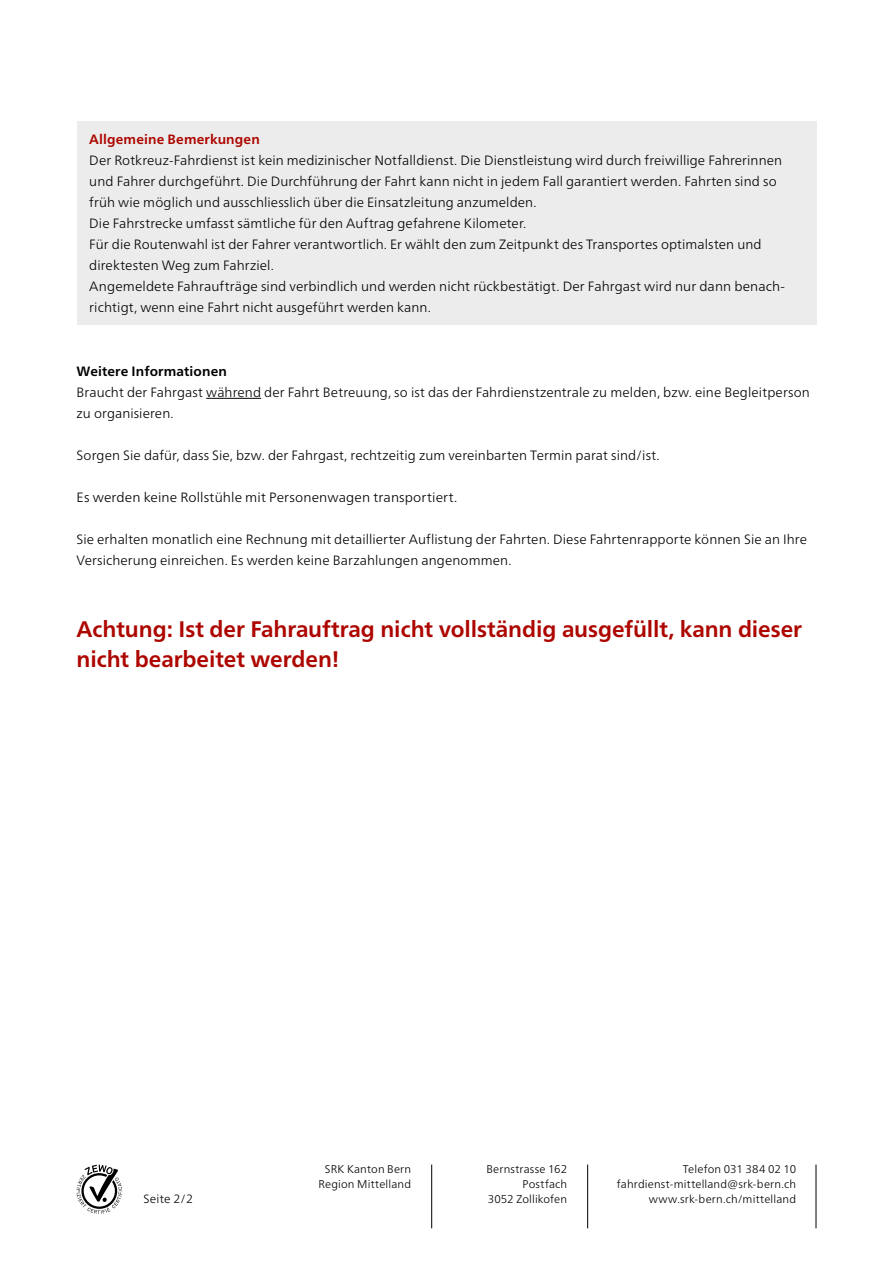
<style>
.page{position:relative;width:893px;height:1263px;background:#fff}
.page>*{position:absolute;margin:0;border:0;box-sizing:border-box;transform-origin:0 0}
.t1{font:700 22.5px/30px "Frutiger Neue LTW1 G";letter-spacing:-.005em;color:#ad0600}
.t2{font:300 13.5px/21px "Frutiger Neue LTW1 G";letter-spacing:.005em;color:#000}
.t3{font:700 13.5px "Frutiger Neue LTW1 G";letter-spacing:.01em;color:#ad0600}
.t4{font:700 13.5px "Frutiger Neue LTW1 G";letter-spacing:.01em;color:#000}
.t5{font:300 12px "Frutiger Neue LTW1 G";letter-spacing:.02em;color:#000}
.t6{font:300 11.25px/15px "Frutiger Neue LTW1 G";letter-spacing:.015em;color:#000;text-align:right}
</style>
<div class="page">
<svg style="left:76px;top:1165px;width:46px;height:49px"></svg>
<hr style="left:431px;top:1164px;width:1px;height:64px;background:#000">
<hr style="left:587px;top:1164px;width:1px;height:64px;background:#000">
<hr style="left:816px;top:1164px;width:1px;height:64px;background:#000">
<div style="left:77px;top:121px;width:739px;height:204px;background:#ececec"></div>
<hr style="left:206px;top:398px;width:55px;height:1px;background:#000">
<p class="t3" style="left:89px;top:131px;width:172px">Allgemeine Bemerkungen</p>
<p class="t2" style="left:89px;top:150px;width:697px">Der Rotkreuz-Fahrdienst ist kein medizinischer Notfalldienst. Die Dienstleistung wird durch freiwillige Fahrerinnen und Fahrer durchgeführt. Die Durchführung der Fahrt kann nicht in jedem Fall garantiert werden. Fahrten sind so früh wie möglich und ausschliesslich über die Einsatzleitung anzumelden.<br>Die Fahrstrecke umfasst sämtliche für den Auftrag gefahrene Kilometer.<br>Für die Routenwahl ist der Fahrer verantwortlich. Er wählt den zum Zeitpunkt des Transportes optimalsten und direktesten Weg zum Fahrziel.<br>Angemeldete Fahraufträge sind verbindlich und werden nicht rückbestätigt. Der Fahrgast wird nur dann benach&shy;richtigt, wenn eine Fahrt nicht ausgeführt werden kann.</p>
<p class="t4" style="left:77px;top:363px;width:152px">Weitere Informationen</p>
<p class="t2" style="left:77px;top:382px;width:735px">Braucht der Fahrgast während der Fahrt Betreuung, so ist das der Fahrdienstzentrale zu melden, bzw. eine Begleitperson zu organisieren.</p>
<p class="t2" style="left:77px;top:445px;width:585px">Sorgen Sie dafür, dass Sie, bzw. der Fahrgast, rechtzeitig zum vereinbarten Termin parat sind/ist.</p>
<p class="t2" style="left:77px;top:487px;width:382px">Es werden keine Rollstühle mit Personenwagen transportiert.</p>
<p class="t2" style="left:77px;top:529px;width:732px">Sie erhalten monatlich eine Rechnung mit detaillierter Auflistung der Fahrten. Diese Fahrtenrapporte können Sie an Ihre<br>Versicherung einreichen. Es werden keine Barzahlungen angenommen.</p>
<h1 class="t1" style="left:77px;top:614px;width:727px">Achtung: Ist der Fahrauftrag nicht vollständig ausgefüllt, kann dieser nicht bearbeitet werden!</h1>
<p class="t5" style="left:144px;top:1192px;width:51px">Seite 2/2</p>
<p class="t6" style="left:318px;top:1162px;width:94px;text-align:center">SRK Kanton Bern<br>Region Mittelland</p>
<p class="t6" style="left:617px;top:1162px;width:181px">Telefon 031 384 02 10 fahrdienst-mittelland@srk-bern.ch www.srk-bern.ch/mittelland</p>
<p class="t6" style="left:486px;top:1162px;width:82px">Bernstrasse 162<br>Postfach<br>3052 Zollikofen</p>
</div>
